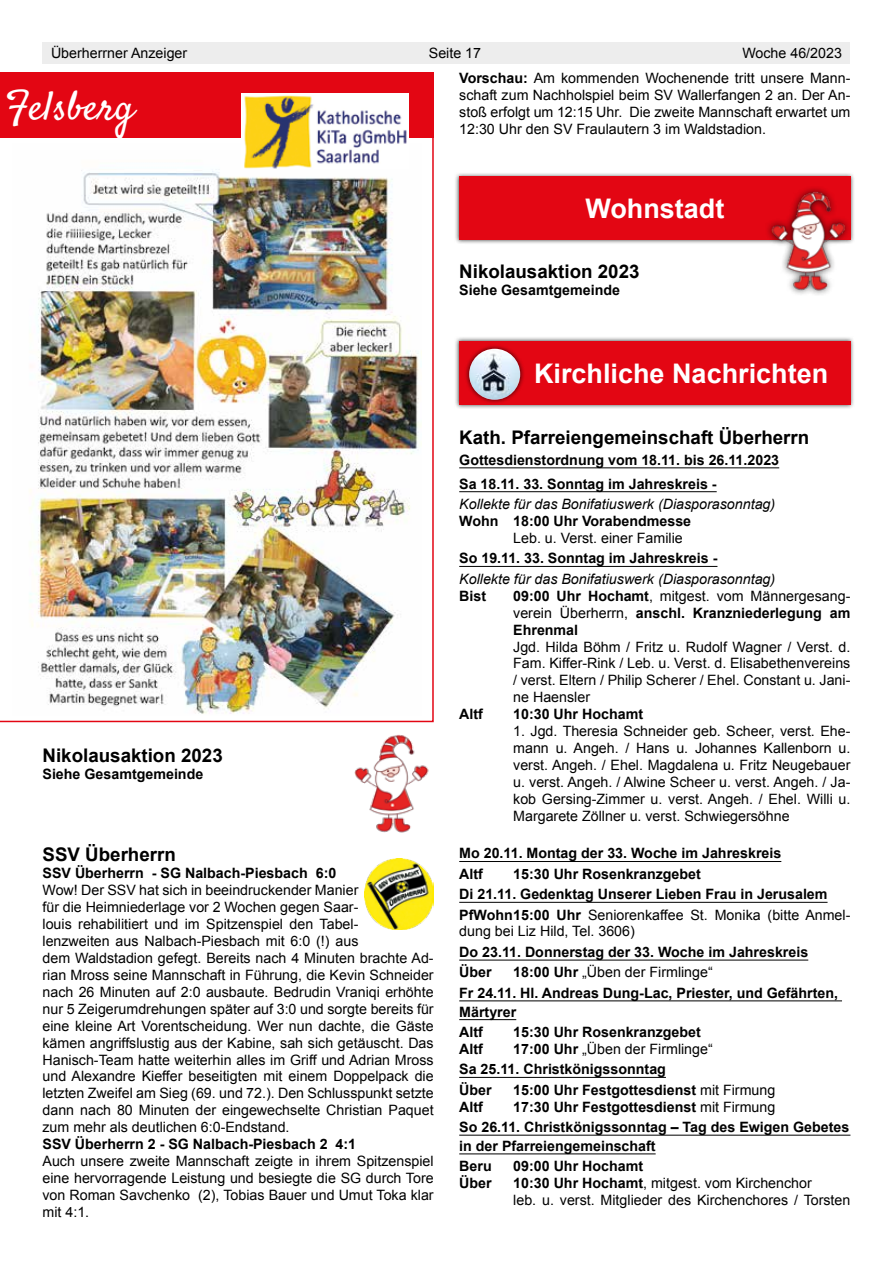
<style>
.page{position:relative;width:893px;height:1263px;background:#fff}
.page>*{position:absolute;margin:0;border:0;box-sizing:border-box;transform-origin:0 0}
.t1{font:40.5px "Satisfy";color:#fff}
.t2{font:700 27px "Arial";color:#fff}
.t3{font:700 18.75px "Arial";color:#000}
.t4{font:14.25px/17px "Arial";color:#000;text-align:justify}
.t5{font:700 14.25px/20.4px "Arial";color:#000}
.t6{font:italic 14.25px "Arial";color:#000}
.s1{font-weight:700}
.s2{font-weight:400}
</style>
<div class="page">
<div style="left:43px;top:43px;width:807px;height:21px;background:#ededed"></div>
<hr style="left:459px;top:467px;width:320px;height:1px;background:#000">
<hr style="left:459px;top:491px;width:258px;height:1px;background:#000">
<hr style="left:459px;top:566px;width:258px;height:1px;background:#000">
<hr style="left:459px;top:861px;width:322px;height:1px;background:#000">
<hr style="left:459px;top:902px;width:368px;height:1px;background:#000">
<hr style="left:459px;top:960px;width:349px;height:1px;background:#000">
<hr style="left:459px;top:1000px;width:383px;height:1px;background:#000">
<hr style="left:459px;top:1019px;width:57px;height:1px;background:#000">
<hr style="left:459px;top:1077px;width:207px;height:1px;background:#000">
<hr style="left:459px;top:1135px;width:391px;height:1px;background:#000">
<hr style="left:459px;top:1153px;width:197px;height:1px;background:#000">
<div style="left:455px;top:172px;width:400px;height:73px;background:#000;opacity:.7"></div>
<div style="left:459px;top:176px;width:391px;height:64px;background:#e30613"></div>
<div style="left:764px;top:185px;width:87px;height:112px;background:#000;opacity:.75"></div>
<img style="left:769px;top:190px;width:81px;height:103px">
<div style="left:455px;top:336px;width:400px;height:73px;background:#000;opacity:.7"></div>
<div style="left:459px;top:341px;width:391px;height:64px;background:#e30613"></div>
<div style="left:464px;top:344px;width:61px;height:60px;background:#000;opacity:.7"></div>
<img style="left:469px;top:349px;width:51px;height:51px;border-radius:26px">
<svg style="left:0;top:137px;width:434px;height:585px"></svg>
<img style="left:12px;top:143px;width:409px;height:573px">
<div style="left:0;top:72px;width:434px;height:65px;background:#e30613"></div>
<img style="left:242px;top:94px;width:166px;height:74px">
<img style="left:354px;top:734px;width:75px;height:99px">
<img style="left:364px;top:859px;width:70px;height:71px">
<p class="t4" style="left:51px;top:45px;width:138px">Überherrner Anzeiger</p>
<p class="t4" style="left:429px;top:45px;width:54px">Seite 17</p>
<p class="t4" style="left:459px;top:41px;width:393px;line-height:24.3px;text-indent:283px">Woche 46/2023<br><span class="s1">Vorschau:</span> Am kommenden Wochenende tritt unsere Mann-</p>
<p class="t4" style="left:459px;top:86px;width:393px">schaft zum Nachholspiel beim SV Wallerfangen 2 an. Der An&shy;stoß erfolgt um 12:15 Uhr. Die zweite Mannschaft erwartet um 12:30 Uhr den SV Fraulautern 3 im Waldstadion.</p>
<h1 class="t1" style="left:5px;top:81px;width:130px">Felsberg</h1>
<h2 class="t2" style="left:585px;top:191px;width:140px">Wohnstadt</h2>
<h3 class="t3" style="left:459px;top:259px;width:182px">Nikolausaktion 2023</h3>
<p class="t5" style="left:459px;top:280px;width:162px">Siehe Gesamtgemeinde</p>
<h3 class="t3" style="left:43px;top:743px;width:182px">Nikolausaktion 2023</h3>
<p class="t5" style="left:43px;top:764px;width:162px">Siehe Gesamtgemeinde</p>
<h3 class="t3" style="left:43px;top:842px;width:135px">SSV Überherrn</h3>
<p class="t5" style="left:43px;top:863px;width:295px">SSV Überherrn - SG Nalbach-Piesbach 6:0</p>
<p class="t4" style="left:42px;top:882px;width:393px;text-align:left">Wow! Der SSV hat sich in beeindruckender Manier<br>für die Heimniederlage vor 2 Wochen gegen Saar-<br>louis rehabilitiert und im Spitzenspiel den Tabel-<br>lenzweiten aus Nalbach-Piesbach mit 6:0 (!) aus<br>dem Waldstadion gefegt. Bereits nach 4 Minuten brachte Ad&shy;rian Mross seine Mannschaft in Führung, die Kevin Schneider nach 26 Minuten auf 2:0 ausbaute. Bedrudin Vraniqi erhöhte nur 5 Zeigerumdrehungen später auf 3:0 und sorgte bereits für eine kleine Art Vorentscheidung. Wer nun dachte, die Gäste kämen angriffslustig aus der Kabine, sah sich getäuscht. Das Hanisch-Team hatte weiterhin alles im Griff und Adrian Mross und Alexandre Kieffer beseitigten mit einem Doppelpack die letzten Zweifel am Sieg (69. und 72.). Den Schlusspunkt setzte dann nach 80 Minuten der eingewechselte Christian Paquet zum mehr als deutlichen 6:0-Endstand.</p>
<p class="t5" style="left:42px;top:1134px;width:315px">SSV Überherrn 2 - SG Nalbach-Piesbach 2 4:1</p>
<p class="t4" style="left:42px;top:1152px;width:393px">Auch unsere zweite Mannschaft zeigte in ihrem Spitzenspiel eine hervorragende Leistung und besiegte die SG durch Tore von Roman Savchenko (2), Tobias Bauer und Umut Toka klar mit 4:1.</p>
<h2 class="t2" style="left:534px;top:355px;width:296px">Kirchliche Nachrichten</h2>
<h3 class="t3" style="left:459px;top:425px;width:352px">Kath. Pfarreiengemeinschaft Überherrn</h3>
<p class="t5" style="left:459px;top:448px;width:321px;line-height:23.9px">Gottesdienstordnung vom 18.11. bis 26.11.2023<br>Sa 18.11. 33. Sonntag im Jahreskreis -</p>
<p class="t6" style="left:459px;top:495px;width:317px">Kollekte für das Bonifatiuswerk (Diasporasonntag)</p>
<p class="t5" style="left:459px;top:511px;width:233px">Wohn 18:00 Uhr Vorabendmesse</p>
<p class="t4" style="left:513px;top:530px;width:171px">Leb. u. Verst. einer Familie</p>
<p class="t5" style="left:459px;top:549px;width:260px">So 19.11. 33. Sonntag im Jahreskreis -</p>
<p class="t6" style="left:459px;top:569px;width:317px">Kollekte für das Bonifatiuswerk (Diasporasonntag)</p>
<p class="t5" style="left:459px;top:586px;width:28px">Bist</p>
<p class="t5" style="left:513px;top:588px;width:339px;line-height:17px;text-align:justify">09:00 Uhr Hochamt<span class="s2">, mitgest. vom Männergesang&shy;verein Überherrn,</span> anschl. Kranzniederlegung am Ehrenmal</p>
<p class="t4" style="left:513px;top:638px;width:339px">Jgd. Hilda Böhm / Fritz u. Rudolf Wagner / Verst. d.<br>Fam. Kiffer-Rink / Leb. u. Verst. d. Elisabethenvereins / verst. Eltern / Philip Scherer / Ehel. Constant u. Jani&shy;ne Haensler</p>
<p class="t5" style="left:459px;top:705px;width:25px">Altf</p>
<p class="t5" style="left:513px;top:705px;width:131px">10:30 Uhr Hochamt</p>
<p class="t4" style="left:513px;top:723px;width:339px">1. Jgd. Theresia Schneider geb. Scheer, verst. Ehe&shy;mann u. Angeh. / Hans u. Johannes Kallenborn u. verst. Angeh. / Ehel. Magdalena u. Fritz Neugebauer u. verst. Angeh. / Alwine Scheer u. verst. Angeh. / Ja&shy;kob Gersing-Zimmer u. verst. Angeh. / Ehel. Willi u.<br>Margarete Zöllner u. verst. Schwiegersöhne</p>
<p class="t5" style="left:459px;top:844px;width:324px">Mo 20.11. Montag der 33. Woche im Jahreskreis<br>Altf</p>
<p class="t5" style="left:459px;top:864px;width:393px;text-indent:54px">15:30 Uhr Rosenkranzgebet<br>Di 21.11. Gedenktag Unserer Lieben Frau in Jerusalem<br>PfWohn15:00 Uhr <span class="s2">Seniorenkaffee St. Monika (bitte Anmel-</span></p>
<p class="t4" style="left:459px;top:923px;width:177px">dung bei Liz Hild, Tel. 3606)</p>
<p class="t5" style="left:459px;top:942px;width:351px">Do 23.11. Donnerstag der 33. Woche im Jahreskreis<br>Über</p>
<p class="t5" style="left:459px;top:962px;width:380px;text-indent:54px">18:00 Uhr <span class="s2">„Üben der Firmlinge“<br></span>Fr 24.11. Hl. Andreas Dung-Lac, Priester, und Gefährten,</p>
<p class="t5" style="left:459px;top:1002px;width:59px">Märtyrer<br>Altf</p>
<p class="t5" style="left:513px;top:1022px;width:189px">15:30 Uhr Rosenkranzgebet</p>
<p class="t5" style="left:459px;top:1039px;width:255px;text-indent:54px">17:00 Uhr <span class="s2">„Üben der Firmlinge“<br></span>Sa 25.11. Christkönigssonntag<br>Über</p>
<p class="t5" style="left:459px;top:1039px;width:25px">Altf</p>
<p class="t5" style="left:513px;top:1080px;width:264px">15:00 Uhr Festgottesdienst <span class="s2">mit Firmung</span></p>
<p class="t5" style="left:459px;top:1097px;width:25px">Altf</p>
<p class="t5" style="left:459px;top:1097px;width:392px;text-indent:54px">17:30 Uhr Festgottesdienst <span class="s2">mit Firmung<br></span>So 26.11. Christkönigssonntag – Tag des Ewigen Gebetes</p>
<p class="t5" style="left:459px;top:1136px;width:198px">in der Pfarreiengemeinschaft<br>Beru</p>
<p class="t5" style="left:513px;top:1156px;width:131px">09:00 Uhr Hochamt</p>
<p class="t5" style="left:459px;top:1173px;width:34px">Über</p>
<p class="t4" style="left:513px;top:1175px;width:339px"><span class="s1">10:30 Uhr Hochamt</span>, mitgest. vom Kirchenchor<br>leb. u. verst. Mitglieder des Kirchenchores / Torsten</p>
</div>
